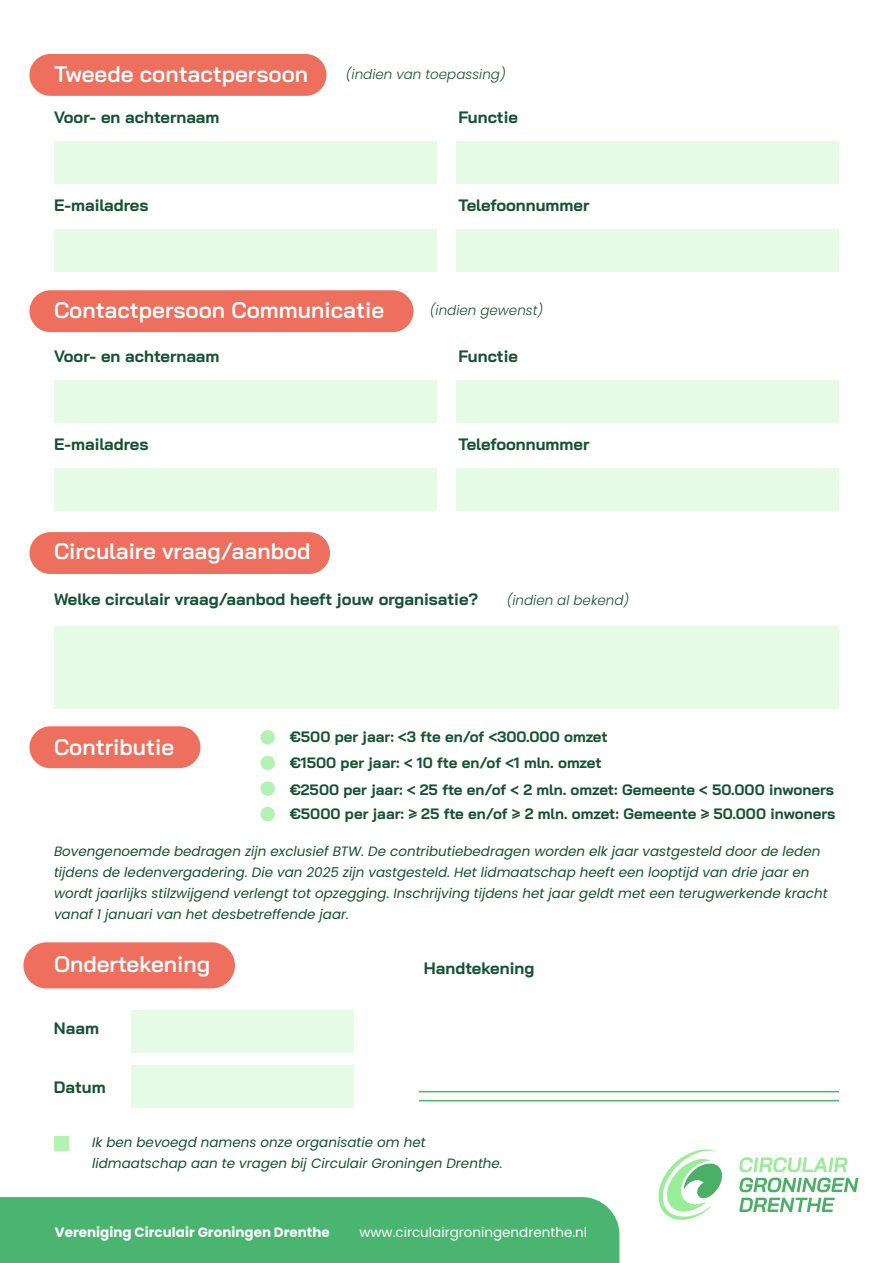
<style>
.page{position:relative;width:893px;height:1263px;background:#fff}
.page>*{position:absolute;margin:0;border:0;box-sizing:border-box;transform-origin:0 0}
.t1{font:600 22.5px "Bai Jamjuree";color:#fff}
.t2{font:700 16.5px "Bai Jamjuree";color:#165233}
.t3{font:700 15px/26.4px "Bai Jamjuree";color:#165233}
.t4{font:italic 13.5px/21px "Poppins";color:#165233}
.t5{font:italic 300 13.5px "Poppins";color:#165233}
.t6{font:700 13.5px "Poppins";color:#fff}
.t7{font:13.5px "Poppins";color:#fff}
</style>
<div class="page">
<div style="left:29px;top:54px;width:297px;height:42px;background:#ee6f5e;border-radius:21px"></div>
<div style="left:29px;top:290px;width:384px;height:42px;background:#ee6f5e;border-radius:21px"></div>
<div style="left:29px;top:532px;width:301px;height:42px;background:#ee6f5e;border-radius:21px"></div>
<div style="left:29px;top:726px;width:171px;height:42px;background:#ee6f5e;border-radius:21px"></div>
<div style="left:0;top:1197px;width:619px;height:66px;background:#4ab570"></div>
<div style="left:23px;top:942px;width:212px;height:46px;background:#ee6f5e;border-radius:23px"></div>
<hr style="left:419px;top:1100px;width:420px;height:1px;background:#4ab570">
<hr style="left:419px;top:1091px;width:420px;height:1px;background:#4ab570">
<svg style="left:739px;top:1157px;width:119px;height:35px"></svg>
<svg style="left:739px;top:1198px;width:96px;height:14px"></svg>
<svg style="left:658px;top:1149px;width:64px;height:71px"></svg>
<div style="left:54px;top:141px;width:382px;height:43px;background:#e5fbe5"></div>
<div style="left:54px;top:229px;width:382px;height:43px;background:#e5fbe5"></div>
<div style="left:457px;top:141px;width:382px;height:43px;background:#e5fbe5"></div>
<div style="left:457px;top:229px;width:382px;height:43px;background:#e5fbe5"></div>
<div style="left:54px;top:380px;width:382px;height:43px;background:#e5fbe5"></div>
<div style="left:54px;top:468px;width:382px;height:43px;background:#e5fbe5"></div>
<div style="left:457px;top:380px;width:382px;height:43px;background:#e5fbe5"></div>
<div style="left:457px;top:468px;width:382px;height:43px;background:#e5fbe5"></div>
<div style="left:54px;top:626px;width:785px;height:82px;background:#e5fbe5"></div>
<div style="left:260px;top:730px;width:15px;height:14px;background:#b2f2b2;border-radius:50%"></div>
<div style="left:260px;top:756px;width:15px;height:14px;background:#b2f2b2;border-radius:50%"></div>
<div style="left:260px;top:781px;width:15px;height:15px;background:#b2f2b2;border-radius:50%"></div>
<div style="left:260px;top:807px;width:15px;height:14px;background:#b2f2b2;border-radius:50%"></div>
<div style="left:54px;top:1136px;width:14px;height:15px;background:#b2f2b2"></div>
<div style="left:132px;top:1010px;width:222px;height:43px;background:#e5fbe5"></div>
<div style="left:132px;top:1065px;width:222px;height:43px;background:#e5fbe5"></div>
<h1 class="t1" style="left:54px;top:66px;width:256px">Tweede contactpersoon</h1>
<p class="t5" style="left:346px;top:66px;width:161px">(indien van toepassing)</p>
<p class="t2" style="left:54px;top:111px;width:167px">Voor- en achternaam</p>
<p class="t2" style="left:459px;top:111px;width:61px">Functie</p>
<p class="t2" style="left:54px;top:199px;width:96px">E-mailadres</p>
<p class="t2" style="left:459px;top:199px;width:132px">Telefoonnummer</p>
<h1 class="t1" style="left:54px;top:302px;width:332px">Contactpersoon Communicatie</h1>
<p class="t5" style="left:430px;top:303px;width:115px">(indien gewenst)</p>
<p class="t2" style="left:54px;top:350px;width:167px">Voor- en achternaam</p>
<p class="t2" style="left:459px;top:350px;width:61px">Functie</p>
<p class="t2" style="left:54px;top:438px;width:96px">E-mailadres</p>
<p class="t2" style="left:459px;top:438px;width:132px">Telefoonnummer</p>
<h1 class="t1" style="left:54px;top:543px;width:258px">Circulaire vraag/aanbod</h1>
<p class="t2" style="left:54px;top:589px;width:426px">Welke circulair vraag/aanbod heeft jouw organisatie?</p>
<p class="t5" style="left:507px;top:592px;width:124px">(indien al bekend)</p>
<h1 class="t1" style="left:54px;top:738px;width:122px">Contributie</h1>
<p class="t3" style="left:290px;top:725px;width:546px">€500 per jaar: &lt;3 fte en/of &lt;300.000 omzet<br>€1500 per jaar: &lt; 10 fte en/of &lt;1 mln. omzet<br>€2500 per jaar: &lt; 25 fte en/of &lt; 2 mln. omzet: Gemeente &lt; 50.000 inwoners</p>
<p class="t3" style="left:290px;top:800px;width:547px">€5000 per jaar: ≥ 25 fte en/of ≥ 2 mln. omzet: Gemeente ≥ 50.000 inwoners</p>
<p class="t4" style="left:54px;top:841px;width:775px">Bovengenoemde bedragen zijn exclusief BTW. De contributiebedragen worden elk jaar vastgesteld door de leden tijdens de ledenvergadering. Die van 2025 zijn vastgesteld. Het lidmaatschap heeft een looptijd van drie jaar en wordt jaarlijks stilzwijgend verlengt tot opzegging. Inschrijving tijdens het jaar geldt met een terugwerkende kracht vanaf 1 januari van het desbetreffende jaar.</p>
<p class="t2" style="left:424px;top:962px;width:112px">Handtekening</p>
<h1 class="t1" style="left:54px;top:956px;width:158px">Ondertekening</h1>
<p class="t2" style="left:54px;top:1022px;width:47px">Naam</p>
<p class="t2" style="left:54px;top:1081px;width:53px">Datum</p>
<p class="t4" style="left:92px;top:1132px;width:412px">Ik ben bevoegd namens onze organisatie om het lidmaatschap aan te vragen bij Circulair Groningen Drenthe.</p>
<p class="t6" style="left:55px;top:1226px;width:276px">Vereniging Circulair Groningen Drenthe</p>
<p class="t7" style="left:359px;top:1224px;width:229px">www.circulairgroningendrenthe.nl</p>
</div>
